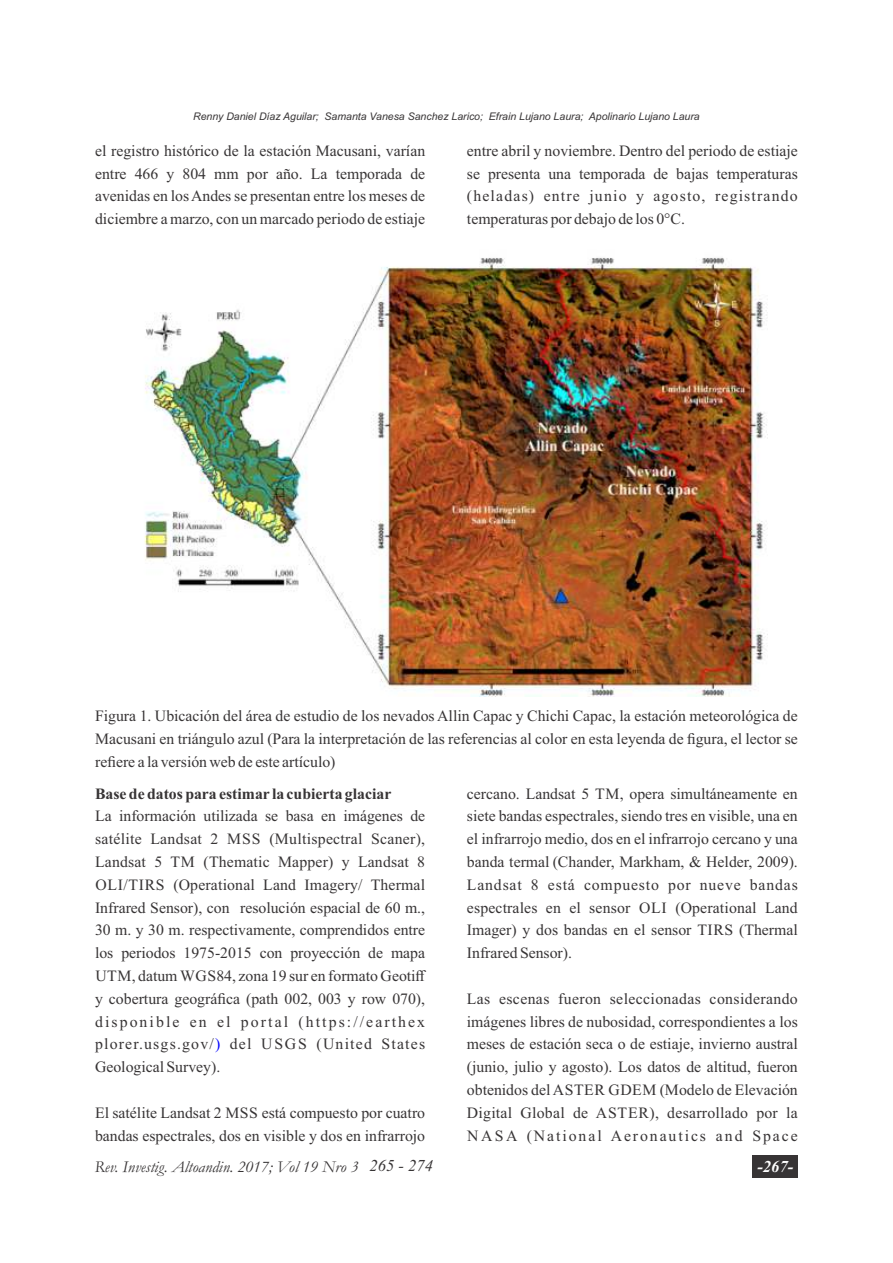
<style>
.page{position:relative;width:893px;height:1263px;background:#fff}
.page>*{position:absolute;margin:0;border:0;box-sizing:border-box;transform-origin:0 0}
.t1{font:italic 16.65px "Garamond";color:#373435}
.t2{font:italic 700 16.65px "Times New Roman";color:#fefefe}
.t3{font:15.75px/22.8px "Times New Roman";color:#373435;text-align:justify}
.t4{font:700 15.75px "Times New Roman";color:#373435}
.t5{font:italic 10.5px "Arial";color:#373435}
.s1{color:#00f}
.s2{font-family:"Times New Roman"}
</style>
<div class="page">
<img style="left:144px;top:258px;width:623px;height:439px">
<div style="left:753px;top:1155px;width:45px;height:23px;background:#373435"></div>
<p class="t5" style="left:193px;top:112px;width:508px">Renny Daniel Díaz Aguilar; Samanta Vanesa Sanchez Larico; Efrain Lujano Laura; Apolinario Lujano Laura</p>
<p class="t3" style="left:95px;top:141px;width:332px">el registro histórico de la estación Macusani, varían entre 466 y 804 mm por año. La temporada de avenidas en los Andes se presentan entre los meses de diciembre a marzo, con un marcado periodo de estiaje</p>
<p class="t3" style="left:467px;top:141px;width:332px">entre abril y noviembre. Dentro del periodo de estiaje se presenta una temporada de bajas temperaturas (heladas) entre junio y agosto, registrando temperaturas por debajo de los 0°C.</p>
<p class="t3" style="left:95px;top:706px;width:704px">Figura 1. Ubicación del área de estudio de los nevados Allin Capac y Chichi Capac, la estación meteorológica de Macusani en triángulo azul (Para la interpretación de las referencias al color en esta leyenda de figura, el lector se refiere a la versión web de este artículo)</p>
<p class="t4" style="left:95px;top:788px;width:298px">Base de datos para estimar la cubierta glaciar</p>
<p class="t3" style="left:95px;top:806px;width:333px">La información utilizada se basa en imágenes de satélite Landsat 2 MSS (Multispectral Scaner), Landsat 5 TM (Thematic Mapper) y Landsat 8<br>OLI/TIRS (Operational Land Imagery/ Thermal Infrared Sensor), con resolución espacial de 60 m., 30 m. y 30 m. respectivamente, comprendidos entre los periodos 1975-2015 con proyección de mapa UTM, datum WGS84, zona 19 sur en formato Geotiff y cobertura geográfica (path 002, 003 y row 070), disponible en el portal (https://earthex plorer.usgs.gov/<span class="s1">)</span> del USGS (United States Geological Survey).</p>
<p class="t3" style="left:95px;top:1103px;width:332px">El satélite Landsat 2 MSS está compuesto por cuatro bandas espectrales, dos en visible y dos en infrarrojo</p>
<p class="t3" style="left:467px;top:783px;width:332px">cercano. Landsat 5 TM, opera simultáneamente en siete bandas espectrales, siendo tres en visible, una en el infrarrojo medio, dos en el infrarrojo cercano y una banda termal (Chander, Markham, &amp; Helder, 2009).<br>Landsat 8 está compuesto por nueve bandas espectrales en el sensor OLI (Operational Land Imager) y dos bandas en el sensor TIRS (Thermal Infrared Sensor).</p>
<p class="t3" style="left:467px;top:989px;width:332px">Las escenas fueron seleccionadas considerando imágenes libres de nubosidad, correspondientes a los meses de estación seca o de estiaje, invierno austral (junio, julio y agosto). Los datos de altitud, fueron obtenidos del ASTER GDEM (Modelo de Elevación Digital Global de ASTER), desarrollado por la NASA (National Aeronautics and Space</p>
<p class="t1" style="left:95px;top:1161px;width:340px">Rev. Investig. Altoandin. 2017; Vol 19 Nro 3 <span class="s2">265 - 274</span></p>
<p class="t2" style="left:757px;top:1160px;width:37px">-267-</p>
</div>
